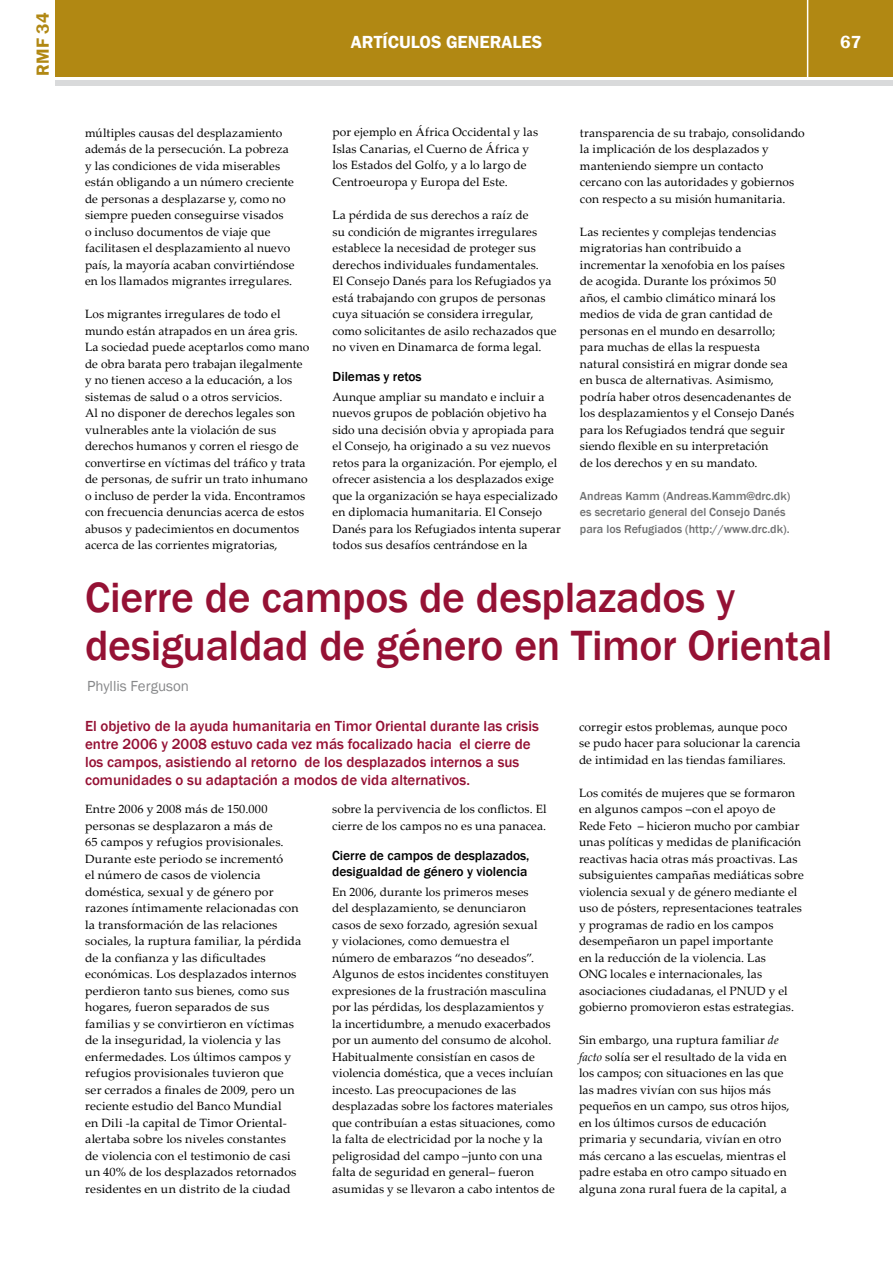
<style>
.page{position:relative;width:893px;height:1263px;background:#fff}
.page>*{position:absolute;margin:0;border:0;box-sizing:border-box;transform-origin:0 0}
.t1{font:500 43.5px/48px "Franklin Gothic";letter-spacing:-.01em;color:#951134}
.t2{font:600 18px "Franklin Gothic";color:#fff}
.t3{font:600 18px "Franklin Gothic";color:#b18813}
.t4{font:500 15px/18px "Franklin Gothic";color:#951134}
.t5{font:15px "Franklin Gothic";color:#87888a}
.t6{font:500 13.5px/16.5px "Franklin Gothic";color:#000}
.t7{font:12px/16.5px "Palatino Linotype";letter-spacing:.01em;color:#000}
.t8{font:500 12px/16.5px "Franklin Gothic";color:#707172}
.s1{font-style:italic}
</style>
<div class="page">
<div style="left:56px;top:0;width:837px;height:77px;background:#b18813"></div>
<div style="left:56px;top:80px;width:837px;height:5px;background:#d9dadb"></div>
<hr style="left:807px;top:0;width:1px;height:78px;background:#fff">
<h2 class="t3" style="left:32px;top:76px;width:64px;rotate:-90deg">RMF 34</h2>
<h2 class="t2" style="left:351px;top:31px;width:193px">ARTÍCULOS GENERALES</h2>
<h2 class="t2" style="left:840px;top:31px;width:23px">67</h2>
<p class="t7" style="left:85px;top:124px;width:211px">múltiples causas del desplazamiento además de la persecución. La pobreza y las condiciones de vida miserables están obligando a un número creciente de personas a desplazarse y, como no siempre pueden conseguirse visados<br>o incluso documentos de viaje que facilitasen el desplazamiento al nuevo país, la mayoría acaban convirtiéndose en los llamados migrantes irregulares.</p>
<p class="t7" style="left:85px;top:305px;width:226px">Los migrantes irregulares de todo el mundo están atrapados en un área gris.<br>La sociedad puede aceptarlos como mano de obra barata pero trabajan ilegalmente y no tienen acceso a la educación, a los sistemas de salud o a otros servicios.<br>Al no disponer de derechos legales son vulnerables ante la violación de sus derechos humanos y corren el riesgo de convertirse en víctimas del tráfico y trata de personas, de sufrir un trato inhumano o incluso de perder la vida. Encontramos con frecuencia denuncias acerca de estos abusos y padecimientos en documentos acerca de las corrientes migratorias,</p>
<p class="t7" style="left:332px;top:124px;width:207px">por ejemplo en África Occidental y las Islas Canarias, el Cuerno de África y los Estados del Golfo, y a lo largo de Centroeuropa y Europa del Este.</p>
<p class="t7" style="left:332px;top:206px;width:225px">La pérdida de sus derechos a raíz de<br>su condición de migrantes irregulares establece la necesidad de proteger sus derechos individuales fundamentales.<br>El Consejo Danés para los Refugiados ya está trabajando con grupos de personas cuya situación se considera irregular, como solicitantes de asilo rechazados que no viven en Dinamarca de forma legal.</p>
<p class="t6" style="left:332px;top:368px;width:91px">Dilemas y retos</p>
<p class="t7" style="left:332px;top:388px;width:230px">Aunque ampliar su mandato e incluir a nuevos grupos de población objetivo ha sido una decisión obvia y apropiada para el Consejo, ha originado a su vez nuevos retos para la organización. Por ejemplo, el ofrecer asistencia a los desplazados exige que la organización se haya especializado en diplomacia humanitaria. El Consejo Danés para los Refugiados intenta superar todos sus desafíos centrándose en la</p>
<p class="t7" style="left:580px;top:124px;width:226px">transparencia de su trabajo, consolidando la implicación de los desplazados y manteniendo siempre un contacto cercano con las autoridades y gobiernos con respecto a su misión humanitaria.</p>
<p class="t7" style="left:580px;top:223px;width:216px">Las recientes y complejas tendencias migratorias han contribuido a incrementar la xenofobia en los países de acogida. Durante los próximos 50 años, el cambio climático minará los medios de vida de gran cantidad de personas en el mundo en desarrollo; para muchas de ellas la respuesta natural consistirá en migrar donde sea en busca de alternativas. Asimismo, podría haber otros desencadenantes de los desplazamientos y el Consejo Danés para los Refugiados tendrá que seguir siendo flexible en su interpretación<br>de los derechos y en su mandato.</p>
<p class="t8" style="left:580px;top:487px;width:212px">Andreas Kamm (Andreas.Kamm@drc.dk) es secretario general del Consejo Danés para los Refugiados (http://www.drc.dk).</p>
<h1 class="t1" style="left:85px;top:574px;width:749px">Cierre de campos de desplazados y desigualdad de género en Timor Oriental</h1>
<p class="t5" style="left:87px;top:676px;width:103px">Phyllis Ferguson</p>
<p class="t4" style="left:85px;top:717px;width:455px">El objetivo de la ayuda humanitaria en Timor Oriental durante las crisis entre 2006 y 2008 estuvo cada vez más focalizado hacia el cierre de los campos, asistiendo al retorno de los desplazados internos a sus comunidades o su adaptación a modos de vida alternativos.</p>
<p class="t7" style="left:85px;top:800px;width:218px">Entre 2006 y 2008 más de 150.000 personas se desplazaron a más de<br>65 campos y refugios provisionales.<br>Durante este periodo se incrementó<br>el número de casos de violencia doméstica, sexual y de género por razones íntimamente relacionadas con la transformación de las relaciones sociales, la ruptura familiar, la pérdida de la confianza y las dificultades económicas. Los desplazados internos perdieron tanto sus bienes, como sus hogares, fueron separados de sus familias y se convirtieron en víctimas de la inseguridad, la violencia y las enfermedades. Los últimos campos y refugios provisionales tuvieron que ser cerrados a finales de 2009, pero un reciente estudio del Banco Mundial<br>en Dili -la capital de Timor Oriental&shy;alertaba sobre los niveles constantes de violencia con el testimonio de casi un 40% de los desplazados retornados residentes en un distrito de la ciudad</p>
<p class="t7" style="left:332px;top:800px;width:216px">sobre la pervivencia de los conflictos. El cierre de los campos no es una panacea.</p>
<p class="t6" style="left:332px;top:847px;width:199px">Cierre de campos de desplazados, desigualdad de género y violencia</p>
<p class="t7" style="left:332px;top:883px;width:224px">En 2006, durante los primeros meses<br>del desplazamiento, se denunciaron casos de sexo forzado, agresión sexual<br>y violaciones, como demuestra el número de embarazos “no deseados”.<br>Algunos de estos incidentes constituyen expresiones de la frustración masculina por las pérdidas, los desplazamientos y la incertidumbre, a menudo exacerbados por un aumento del consumo de alcohol.<br>Habitualmente consistían en casos de violencia doméstica, que a veces incluían incesto. Las preocupaciones de las desplazadas sobre los factores materiales que contribuían a estas situaciones, como la falta de electricidad por la noche y la peligrosidad del campo –junto con una falta de seguridad en general– fueron asumidas y se llevaron a cabo intentos de</p>
<p class="t7" style="left:579px;top:718px;width:223px">corregir estos problemas, aunque poco se pudo hacer para solucionar la carencia de intimidad en las tiendas familiares.</p>
<p class="t7" style="left:579px;top:784px;width:226px">Los comités de mujeres que se formaron en algunos campos –con el apoyo de Rede Feto – hicieron mucho por cambiar unas políticas y medidas de planificación reactivas hacia otras más proactivas. Las subsiguientes campañas mediáticas sobre violencia sexual y de género mediante el uso de pósters, representaciones teatrales y programas de radio en los campos desempeñaron un papel importante<br>en la reducción de la violencia. Las<br>ONG locales e internacionales, las asociaciones ciudadanas, el PNUD y el gobierno promovieron estas estrategias.</p>
<p class="t7" style="left:579px;top:1031px;width:212px">Sin embargo, una ruptura familiar <span class="s1">de facto</span> solía ser el resultado de la vida en los campos; con situaciones en las que las madres vivían con sus hijos más pequeños en un campo, sus otros hijos, en los últimos cursos de educación primaria y secundaria, vivían en otro más cercano a las escuelas, mientras el padre estaba en otro campo situado en alguna zona rural fuera de la capital, a</p>
</div>
